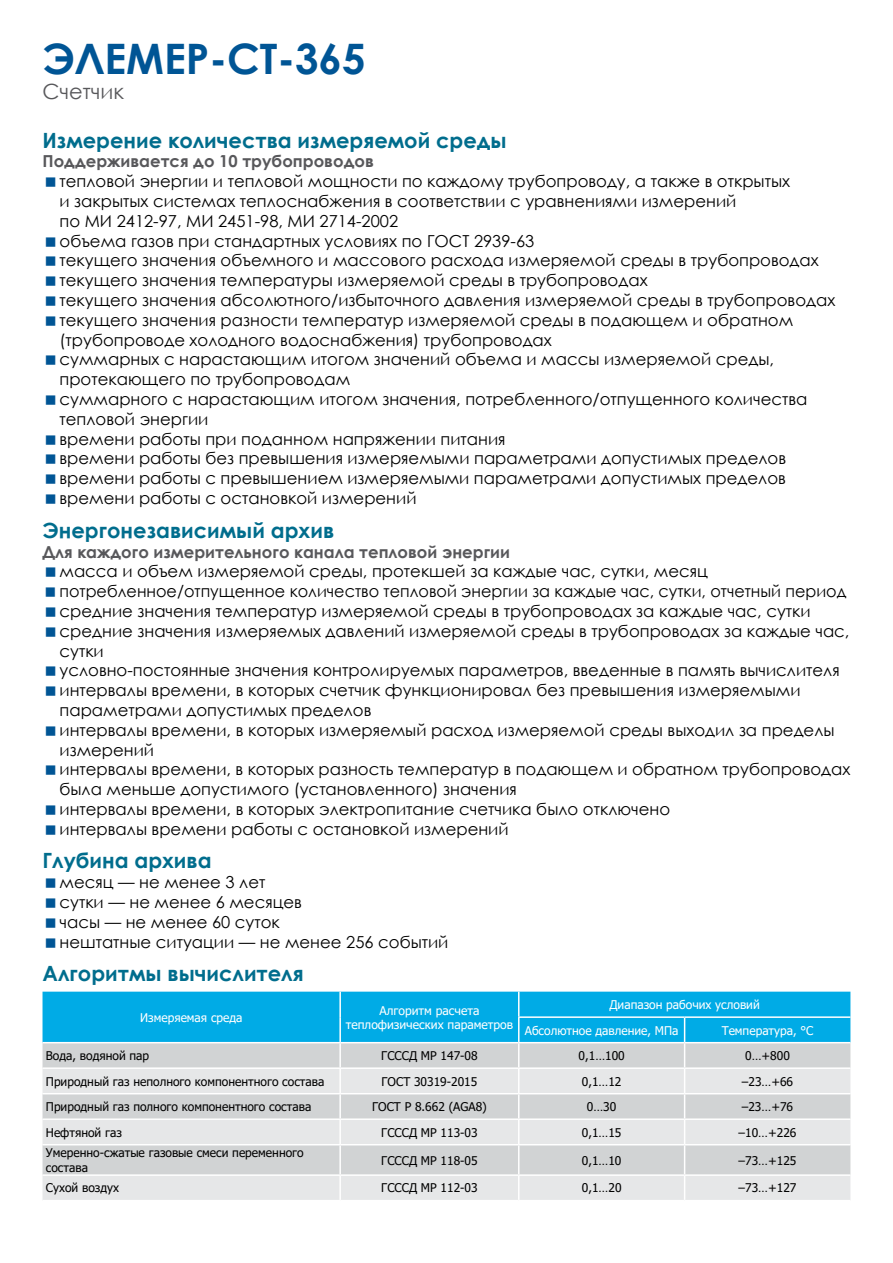
<style>
.page{position:relative;width:893px;height:1263px;background:#fff}
.page>*{position:absolute;margin:0;border:0;box-sizing:border-box;transform-origin:0 0}
.t1{font:700 42px "Century Gothic";color:#005595}
.t2{font:700 21px "Century Gothic";color:#006d8d}
.t3{font:21px "Century Gothic";color:#58585b}
.t4{font:16.5px/19.8px "Century Gothic";color:#000}
.t5{font:700 16.5px "Century Gothic";color:#58585b}
.t6{font:12px/14.4px "Tahoma";color:#000}
.t7{font:12px/14.4px "Tahoma";color:#fff;text-align:center}
</style>
<div class="page">
<svg style="left:43px;top:992px;width:807px;height:208px;background:#a9d2e1"></svg>
<h1 class="t1" style="left:43px;top:27px;width:325px">ЭЛЕМЕР-СТ-365</h1>
<p class="t3" style="left:43px;top:77px;width:83px">Счетчик</p>
<p class="t2" style="left:43px;top:124px;width:466px">Измерение количества измеряемой среды</p>
<p class="t5" style="left:43px;top:149px;width:333px">Поддерживается до 10 трубопроводов</p>
<p class="t4" style="left:60px;top:171px;width:777px">тепловой энергии и тепловой мощности по каждому трубопроводу, а также в открытых<br>и закрытых системах теплоснабжения в соответствии с уравнениями измерений<br>по МИ 2412-97, МИ 2451-98, МИ 2714-2002<br>объема газов при стандартных условиях по ГОСТ 2939-63<br>текущего значения объемного и массового расхода измеряемой среды в трубопроводах текущего значения температуры измеряемой среды в трубопроводах<br>текущего значения абсолютного/избыточного давления измеряемой среды в трубопроводах текущего значения разности температур измеряемой среды в подающем и обратном (трубопроводе холодного водоснабжения) трубопроводах<br>суммарных с нарастающим итогом значений объема и массы измеряемой среды, протекающего по трубопроводам<br>суммарного с нарастающим итогом значения, потребленного/отпущенного количества тепловой энергии<br>времени работы при поданном напряжении питания<br>времени работы без превышения измеряемыми параметрами допустимых пределов времени работы с превышением измеряемыми параметрами допустимых пределов времени работы с остановкой измерений</p>
<p class="t2" style="left:43px;top:514px;width:293px">Энергонезависимый архив</p>
<p class="t5" style="left:43px;top:539px;width:469px">Для каждого измерительного канала тепловой энергии</p>
<p class="t4" style="left:60px;top:561px;width:792px">масса и объем измеряемой среды, протекшей за каждые час, сутки, месяц потребленное/отпущенное количество тепловой энергии за каждые час, сутки, отчетный период средние значения температур измеряемой среды в трубопроводах за каждые час, сутки средние значения измеряемых давлений измеряемой среды в трубопроводах за каждые час, сутки<br>условно-постоянные значения контролируемых параметров, введенные в память вычислителя интервалы времени, в которых счетчик функционировал без превышения измеряемыми параметрами допустимых пределов<br>интервалы времени, в которых измеряемый расход измеряемой среды выходил за пределы измерений<br>интервалы времени, в которых разность температур в подающем и обратном трубопроводах была меньше допустимого (установленного) значения<br>интервалы времени, в которых электропитание счетчика было отключено<br>интервалы времени работы с остановкой измерений</p>
<p class="t2" style="left:43px;top:845px;width:171px">Глубина архива</p>
<p class="t4" style="left:60px;top:872px;width:390px">месяц — не менее 3 лет<br>сутки — не менее 6 месяцев<br>часы — не менее 60 суток<br>нештатные ситуации — не менее 256 событий</p>
<p class="t2" style="left:43px;top:958px;width:263px">Алгоритмы вычислителя</p>
<p class="t7" style="left:140px;top:1011px;width:104px">Измеряемая среда</p>
<p class="t7" style="left:346px;top:1004px;width:169px">Алгоритм расчета теплофизических параметров</p>
<p class="t7" style="left:525px;top:992px;width:236px;line-height:25.5px;text-align:left;text-indent:85px">Диапазон рабочих условий<br>Абсолютное давление, МПа</p>
<p class="t7" style="left:722px;top:1023px;width:93px">Температура, °С</p>
<p class="t6" style="left:46px;top:1049px;width:105px">Вода, водяной пар</p>
<p class="t6" style="left:381px;top:1049px;width:98px">ГСССД МР 147-08</p>
<p class="t6" style="left:579px;top:1049px;width:48px">0,1…100</p>
<p class="t6" style="left:745px;top:1049px;width:46px">0…+800</p>
<p class="t6" style="left:46px;top:1075px;width:280px">Природный газ неполного компонентного состава</p>
<p class="t6" style="left:382px;top:1075px;width:97px">ГОСТ 30319-2015</p>
<p class="t6" style="left:582px;top:1075px;width:41px">0,1…12</p>
<p class="t6" style="left:742px;top:1075px;width:53px">–23…+66</p>
<p class="t6" style="left:46px;top:1100px;width:267px">Природный газ полного компонентного состава</p>
<p class="t6" style="left:372px;top:1100px;width:116px">ГОСТ Р 8.662 (AGA8)</p>
<p class="t6" style="left:587px;top:1100px;width:31px">0…30</p>
<p class="t6" style="left:742px;top:1100px;width:53px">–23…+76</p>
<p class="t6" style="left:46px;top:1126px;width:78px">Нефтяной газ</p>
<p class="t6" style="left:381px;top:1126px;width:98px">ГСССД МР 113-03</p>
<p class="t6" style="left:582px;top:1126px;width:41px">0,1…15</p>
<p class="t6" style="left:739px;top:1126px;width:59px">–10…+226</p>
<p class="t6" style="left:46px;top:1146px;width:259px">Умеренно-сжатые газовые смеси переменного состава</p>
<p class="t6" style="left:381px;top:1153px;width:98px">ГСССД МР 118-05</p>
<p class="t6" style="left:582px;top:1153px;width:41px">0,1…10</p>
<p class="t6" style="left:739px;top:1153px;width:59px">–73…+125</p>
<p class="t6" style="left:46px;top:1181px;width:75px">Сухой воздух</p>
<p class="t6" style="left:381px;top:1181px;width:98px">ГСССД МР 112-03</p>
<p class="t6" style="left:582px;top:1181px;width:41px">0,1…20</p>
<p class="t6" style="left:739px;top:1181px;width:59px">–73…+127</p>
</div>
